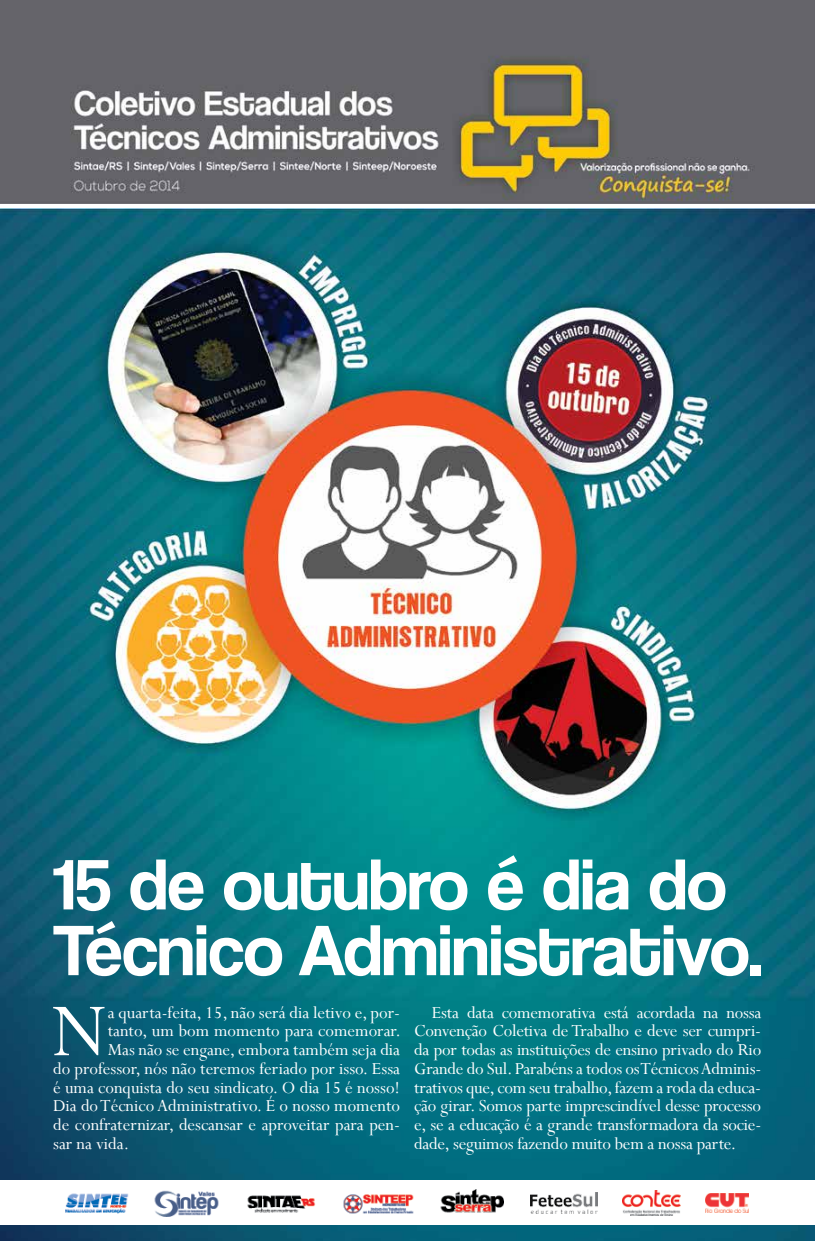
<style>
.page{position:relative;width:815px;height:1241px;background:#fff}
.page>*{position:absolute;margin:0;border:0;box-sizing:border-box;transform-origin:0 0}
.t1{font:84.25px "Perpetua";color:#fff}
.t2{font:74.12px/65.8px "Coolvetica Rg";color:#fff}
.t3{font:18.75px/18.8px "Perpetua";color:#fff;text-align:justify}
</style>
<div class="page">
<img style="left:0;top:208px;width:815px;height:1032px">
<div style="left:1px;top:1180px;width:814px;height:44px;background:#fff"></div>
<img style="left:0;top:0;width:815px;height:204px">
<img style="left:531px;top:1192px;width:67px;height:20px">
<img style="left:66px;top:1193px;width:63px;height:21px">
<img style="left:154px;top:1190px;width:65px;height:26px">
<img style="left:247px;top:1195px;width:69px;height:18px">
<img style="left:343px;top:1194px;width:71px;height:20px">
<img style="left:440px;top:1189px;width:63px;height:24px">
<img style="left:705px;top:1193px;width:44px;height:19px">
<img style="left:622px;top:1190px;width:59px;height:25px">
<h2 class="t2" style="left:53px;top:850px;width:710px">15 de outubro é dia do<br>Técnico Administrativo.</h2>
<h1 class="t1" style="left:52px;top:977px;width:58px">N</h1>
<p class="t3" style="left:108px;top:1002px;width:294px">a quarta-feita, 15, não será dia letivo e, por-</p>
<p class="t3" style="left:108px;top:1021px;width:295px">tanto, um bom momento para comemorar.</p>
<p class="t3" style="left:108px;top:1039px;width:294px">Mas não se engane, embora também seja dia</p>
<p class="t3" style="left:53px;top:1058px;width:348px">do professor, nós não teremos feriado por isso. Essa</p>
<p class="t3" style="left:53px;top:1077px;width:348px">é uma conquista do seu sindicato. O dia 15 é nosso!</p>
<p class="t3" style="left:53px;top:1096px;width:348px">Dia do Técnico Administrativo. É o nosso momento</p>
<p class="t3" style="left:53px;top:1114px;width:348px">de confraternizar, descansar e aproveitar para pen-</p>
<p class="t3" style="left:53px;top:1133px;width:78px">sar na vida.</p>
<p class="t3" style="left:414px;top:1002px;width:348px;text-indent:18px">Esta data comemorativa está acordada na nossa Convenção Coletiva de Trabalho e deve ser cumpri&shy;da por todas as instituições de ensino privado do Rio Grande do Sul. Parabéns a todos os Técnicos Adminis&shy;trativos que, com seu trabalho, fazem a roda da educa&shy;ção girar. Somos parte imprescindível desse processo e, se a educação é a grande transformadora da socie&shy;dade, seguimos fazendo muito bem a nossa parte.</p>
</div>
